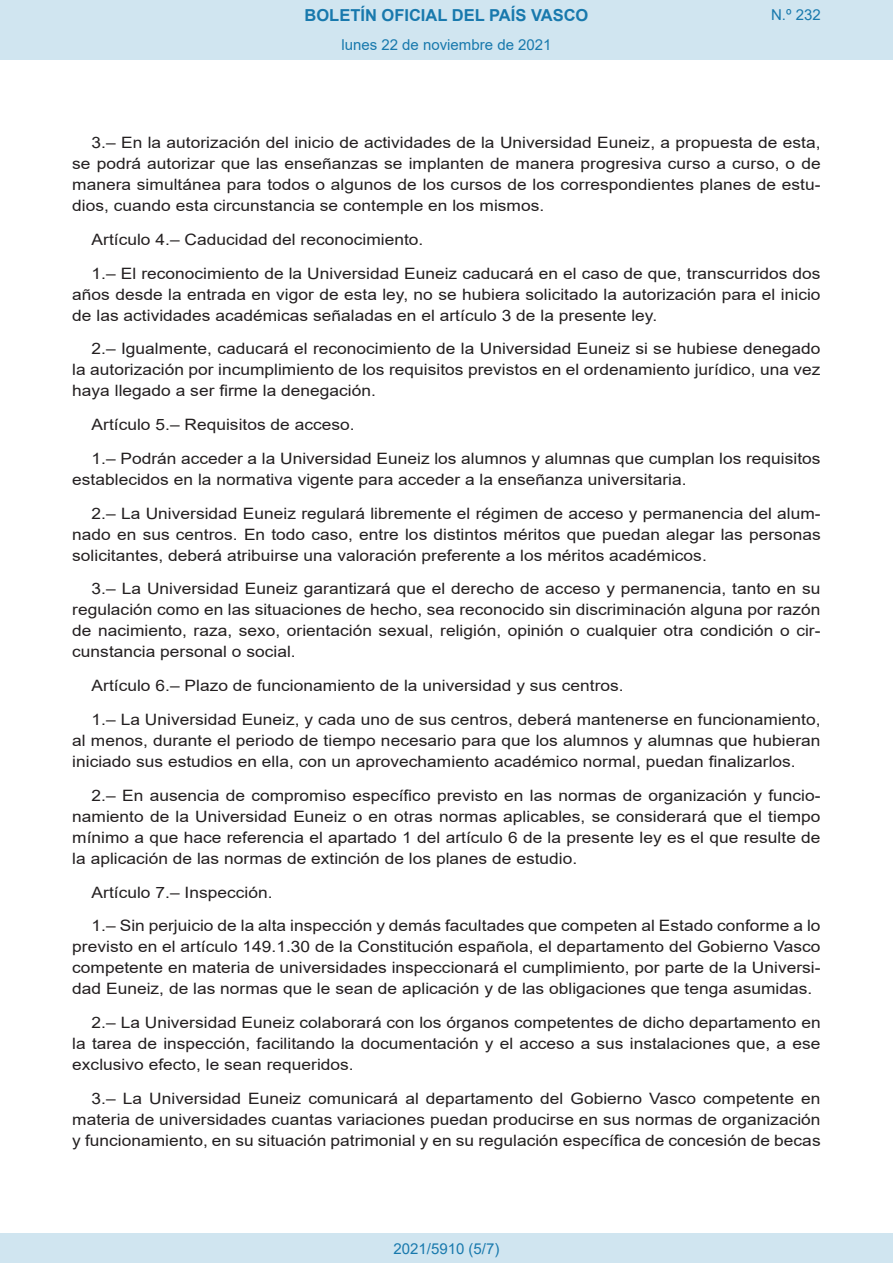
<style>
.page{position:relative;width:893px;height:1263px;background:#fff}
.page>*{position:absolute;margin:0;border:0;box-sizing:border-box;transform-origin:0 0}
.t1{font:700 16.5px "Arial";color:#1879ad}
.BOPVDetalle{font:15.6px/21px "Arial";color:#231f20;text-align:justify;scale:1.11 1}
.Paginacion_Centro{font:15px "Arial";color:#1879ad}
</style>
<div class="page">
<div style="left:0;top:0;width:893px;height:60px;background:#d0e5f0"></div>
<div style="left:0;top:1233px;width:893px;height:30px;background:#d0e5f0"></div>
<p class="t1" style="left:305px;top:3px;width:285px">BOLETÍN OFICIAL DEL PAÍS VASCO</p>
<p class="Paginacion_Centro" style="left:341px;top:35px;width:212px">lunes 22 de noviembre de 2021</p>
<p class="Paginacion_Centro" style="left:771px;top:5px;width:51px">N.º 232</p>
<p class="BOPVDetalle" style="left:72px;top:132px;width:676px;text-indent:19px">3.– En la autorización del inicio de actividades de la Universidad Euneiz, a propuesta de esta, se podrá autorizar que las enseñanzas se implanten de manera progresiva curso a curso, o de manera simultánea para todos o algunos de los cursos de los correspondientes planes de estu&shy;dios, cuando esta circunstancia se contemple en los mismos.</p>
<p class="BOPVDetalle" style="left:92px;top:229px;width:300px">Artículo 4.– Caducidad del reconocimiento.</p>
<p class="BOPVDetalle" style="left:72px;top:263px;width:676px;text-indent:19px">1.– El reconocimiento de la Universidad Euneiz caducará en el caso de que, transcurridos dos años desde la entrada en vigor de esta ley, no se hubiera solicitado la autorización para el inicio de las actividades académicas señaladas en el artículo 3 de la presente ley.</p>
<p class="BOPVDetalle" style="left:72px;top:338px;width:676px;text-indent:19px">2.– Igualmente, caducará el reconocimiento de la Universidad Euneiz si se hubiese denegado la autorización por incumplimiento de los requisitos previstos en el ordenamiento jurídico, una vez haya llegado a ser firme la denegación.</p>
<p class="BOPVDetalle" style="left:92px;top:414px;width:238px">Artículo 5.– Requisitos de acceso.</p>
<p class="BOPVDetalle" style="left:72px;top:448px;width:676px;text-indent:19px">1.– Podrán acceder a la Universidad Euneiz los alumnos y alumnas que cumplan los requisitos establecidos en la normativa vigente para acceder a la enseñanza universitaria.</p>
<p class="BOPVDetalle" style="left:72px;top:503px;width:676px;text-indent:19px">2.– La Universidad Euneiz regulará libremente el régimen de acceso y permanencia del alum&shy;nado en sus centros. En todo caso, entre los distintos méritos que puedan alegar las personas solicitantes, deberá atribuirse una valoración preferente a los méritos académicos.</p>
<p class="BOPVDetalle" style="left:72px;top:578px;width:676px;text-indent:19px">3.– La Universidad Euneiz garantizará que el derecho de acceso y permanencia, tanto en su regulación como en las situaciones de hecho, sea reconocido sin discriminación alguna por razón de nacimiento, raza, sexo, orientación sexual, religión, opinión o cualquier otra condición o cir&shy;cunstancia personal o social.</p>
<p class="BOPVDetalle" style="left:92px;top:675px;width:481px">Artículo 6.– Plazo de funcionamiento de la universidad y sus centros.</p>
<p class="BOPVDetalle" style="left:72px;top:709px;width:676px;text-indent:19px">1.– La Universidad Euneiz, y cada uno de sus centros, deberá mantenerse en funcionamiento, al menos, durante el periodo de tiempo necesario para que los alumnos y alumnas que hubieran iniciado sus estudios en ella, con un aprovechamiento académico normal, puedan finalizarlos.</p>
<p class="BOPVDetalle" style="left:72px;top:785px;width:676px;text-indent:19px">2.– En ausencia de compromiso específico previsto en las normas de organización y funcio&shy;namiento de la Universidad Euneiz o en otras normas aplicables, se considerará que el tiempo mínimo a que hace referencia el apartado 1 del artículo 6 de la presente ley es el que resulte de la aplicación de las normas de extinción de los planes de estudio.</p>
<p class="BOPVDetalle" style="left:92px;top:881px;width:164px">Artículo 7.– Inspección.</p>
<p class="BOPVDetalle" style="left:72px;top:915px;width:676px;text-indent:19px">1.– Sin perjuicio de la alta inspección y demás facultades que competen al Estado conforme a lo previsto en el artículo 149.1.30 de la Constitución española, el departamento del Gobierno Vasco competente en materia de universidades inspeccionará el cumplimiento, por parte de la Universi&shy;dad Euneiz, de las normas que le sean de aplicación y de las obligaciones que tenga asumidas.</p>
<p class="BOPVDetalle" style="left:72px;top:1012px;width:676px;text-indent:19px">2.– La Universidad Euneiz colaborará con los órganos competentes de dicho departamento en la tarea de inspección, facilitando la documentación y el acceso a sus instalaciones que, a ese exclusivo efecto, le sean requeridos.</p>
<p class="BOPVDetalle" style="left:72px;top:1088px;width:676px;text-indent:19px">3.– La Universidad Euneiz comunicará al departamento del Gobierno Vasco competente en materia de universidades cuantas variaciones puedan producirse en sus normas de organización y funcionamiento, en su situación patrimonial y en su regulación específica de concesión de becas</p>
<p class="Paginacion_Centro" style="left:393px;top:1238px;width:107px">2021/5910 (5/7)</p>
</div>
